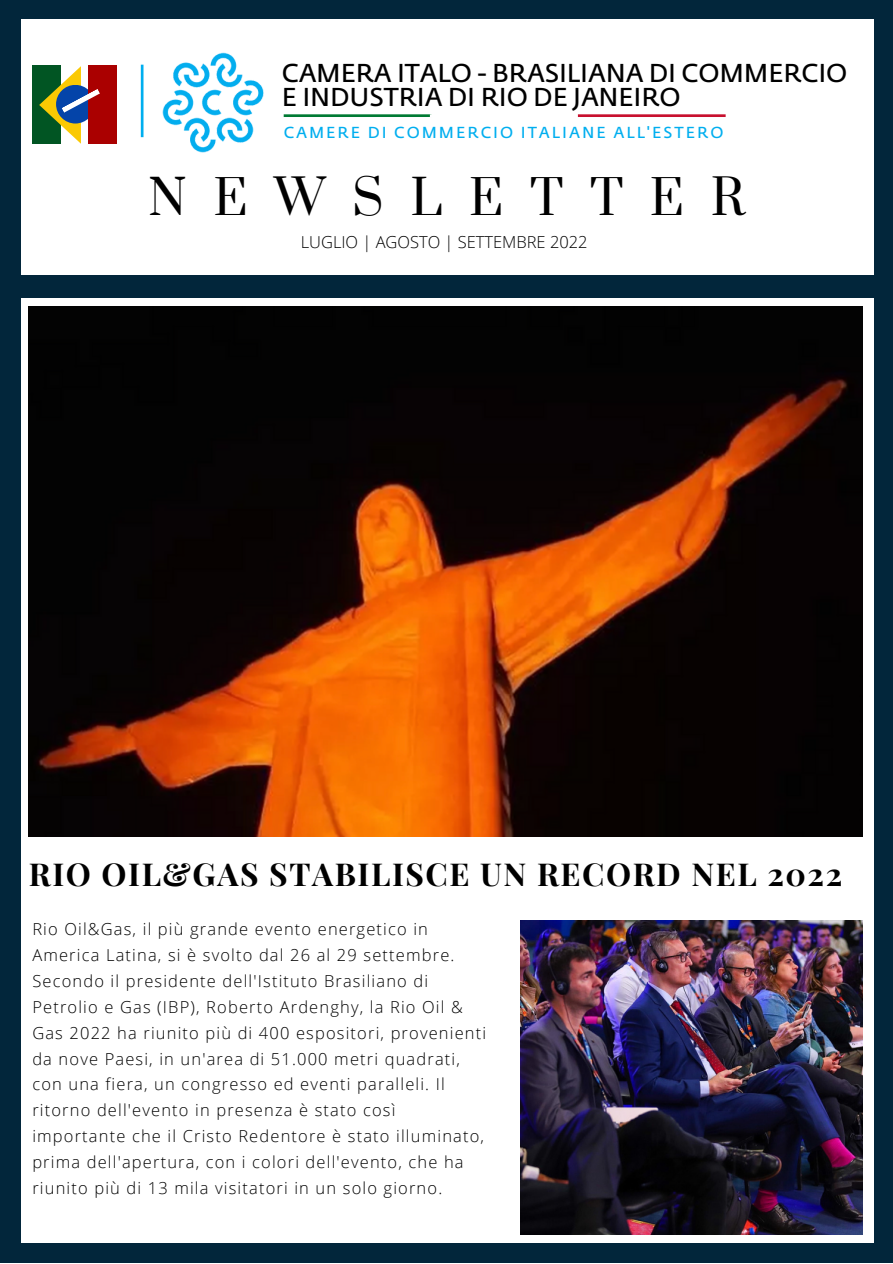
<style>
.page{position:relative;width:893px;height:1264px;background:#fff}
.page>*{position:absolute;margin:0;border:0;box-sizing:border-box;transform-origin:0 0}
.t1{font:47.55px "Prata";letter-spacing:.56em;color:#000}
.t2{font:700 31.65px "Playfair Display";letter-spacing:.05em;color:#000}
.t3{font:600 25.65px/24.2px "Fedra Sans Std";letter-spacing:-.005em;color:#000}
.t4{font:300 16.5px/25.8px "Open Sans";letter-spacing:.07em;color:#000}
.t5{font:300 16.5px "Open Sans";color:#000}
.t6{font:600 15.75px "Fedra Sans Std";letter-spacing:.125em;color:#00aeef}
</style>
<div class="page">
<div style="left:0;top:0;width:892px;height:1262px;background:#02263b"></div>
<div style="left:21px;top:20px;width:852px;height:254px;background:#fff"></div>
<hr style="left:284px;top:114px;width:147px;height:3px;background:#007a33">
<hr style="left:430px;top:114px;width:147px;height:3px;background:#fff">
<hr style="left:578px;top:114px;width:147px;height:3px;background:#c8102e">
<img style="left:162px;top:52px;width:102px;height:101px">
<hr style="left:141px;top:65px;width:2px;height:72px;background:#00aeef">
<div style="left:32px;top:65px;width:29px;height:79px;background:#015523"></div>
<div style="left:88px;top:65px;width:29px;height:79px;background:#a00"></div>
<svg style="left:39px;top:66px;width:61px;height:78px"></svg>
<div style="left:21px;top:298px;width:852px;height:944px;background:#fff"></div>
<img style="left:29px;top:307px;width:833px;height:529px">
<img style="left:520px;top:920px;width:342px;height:314px">
<h3 class="t3" style="left:282px;top:63px;width:567px">CAMERA ITALO - BRASILIANA DI COMMERCIO<br>E INDUSTRIA DI RIO DE JANEIRO</h3>
<p class="t6" style="left:284px;top:126px;width:441px">CAMERE DI COMMERCIO ITALIANE ALL'ESTERO</p>
<h1 class="t1" style="left:148px;top:167px;width:598px">NEWSLETTER</h1>
<p class="t5" style="left:301px;top:230px;width:288px">LUGLIO | AGOSTO | SETTEMBRE 2022</p>
<h2 class="t2" style="left:29px;top:852px;width:814px">RIO OIL&amp;GAS STABILISCE UN RECORD NEL 2022</h2>
<p class="t4" style="left:32px;top:915px;width:455px">Rio Oil&amp;Gas, il più grande evento energetico in America Latina, si è svolto dal 26 al 29 settembre.<br>Secondo il presidente dell'Istituto Brasiliano di Petrolio e Gas (IBP), Roberto Ardenghy, la Rio Oil &amp; Gas 2022 ha riunito più di 400 espositori, provenienti da nove Paesi, in un'area di 51.000 metri quadrati, con una fiera, un congresso ed eventi paralleli. Il ritorno dell'evento in presenza è stato così importante che il Cristo Redentore è stato illuminato, prima dell'apertura, con i colori dell'evento, che ha riunito più di 13 mila visitatori in un solo giorno.</p>
</div>
